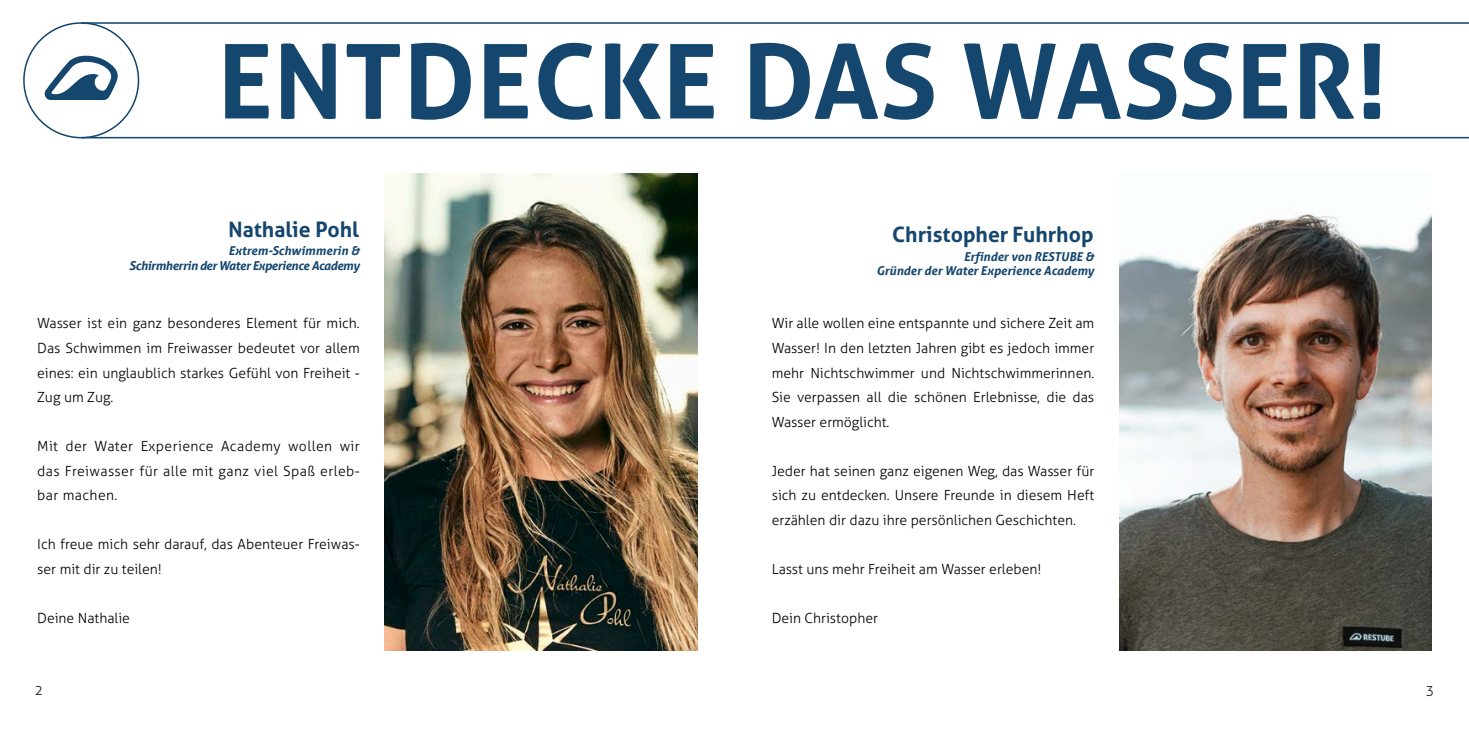
<style>
.page{position:relative;width:1469px;height:735px;background:#fff}
.page>*{position:absolute;margin:0;border:0;box-sizing:border-box;transform-origin:0 0}
.t1{font:700 103.42px "Aller";letter-spacing:.01em;color:#14466e}
.t2{font:700 21.18px "Aller";color:#14466e}
.t3{font:300 14px/24.5px "Aller";color:#000001;text-align:justify}
.t4{font:300 14px "Aller";color:#231f20}
.t5{font:italic 700 12.25px "Aller";color:#14466e}
.t6{font:italic 700 12.25px "Aller";letter-spacing:-.03em;color:#14466e}
</style>
<div class="page">
<hr style="left:81px;top:22px;width:1387px;height:2px;background:#14466e">
<hr style="left:81px;top:137px;width:1387px;height:1px;background:#14466e">
<div style="left:23px;top:22px;width:116px;height:116px;border:2px solid #14466e;border-radius:50%"></div>
<svg style="left:44px;top:55px;width:74px;height:45px"></svg>
<img style="left:1119px;top:212px;width:312px;height:438px">
<img style="left:385px;top:174px;width:312px;height:476px">
<p class="t1" style="left:218px;top:18px;width:1170px">ENTDECKE DAS WASSER!</p>
<p class="t2" style="left:228px;top:216px;width:132px">Nathalie Pohl</p>
<p class="t5" style="left:229px;top:243px;width:133px">Extrem-Schwimmerin &amp;</p>
<p class="t6" style="left:129px;top:258px;width:232px">Schirmherrin der Water Experience Academy</p>
<p class="t3" style="left:37px;top:311px;width:324px">Wasser ist ein ganz besonderes Element für mich.<br>Das Schwimmen im Freiwasser bedeutet vor allem eines: ein unglaublich starkes Gefühl von Freiheit - Zug um Zug.</p>
<p class="t3" style="left:37px;top:433px;width:324px">Mit der Water Experience Academy wollen wir das Freiwasser für alle mit ganz viel Spaß erleb&shy;bar machen.</p>
<p class="t3" style="left:37px;top:531px;width:324px">Ich freue mich sehr darauf, das Abenteuer Freiwas&shy;ser mit dir zu teilen!</p>
<p class="t3" style="left:37px;top:605px;width:94px">Deine Nathalie</p>
<p class="t2" style="left:892px;top:222px;width:203px">Christopher Fuhrhop</p>
<p class="t5" style="left:963px;top:248px;width:132px">Erfinder von RESTUBE &amp;</p>
<p class="t5" style="left:876px;top:263px;width:219px">Gründer der Water Experience Academy</p>
<p class="t3" style="left:771px;top:311px;width:324px">Wir alle wollen eine entspannte und sichere Zeit am Wasser! In den letzten Jahren gibt es jedoch immer mehr Nichtschwimmer und Nichtschwimmerinnen.<br>Sie verpassen all die schönen Erlebnisse, die das Wasser ermöglicht.</p>
<p class="t3" style="left:771px;top:458px;width:324px">Jeder hat seinen ganz eigenen Weg, das Wasser für sich zu entdecken. Unsere Freunde in diesem Heft erzählen dir dazu ihre persönlichen Geschichten.</p>
<p class="t3" style="left:771px;top:556px;width:271px">Lasst uns mehr Freiheit am Wasser erleben!</p>
<p class="t3" style="left:771px;top:605px;width:108px">Dein Christopher</p>
<p class="t4" style="left:35px;top:681px;width:10px">2</p>
<p class="t4" style="left:1425px;top:681px;width:10px">3</p>
</div>
